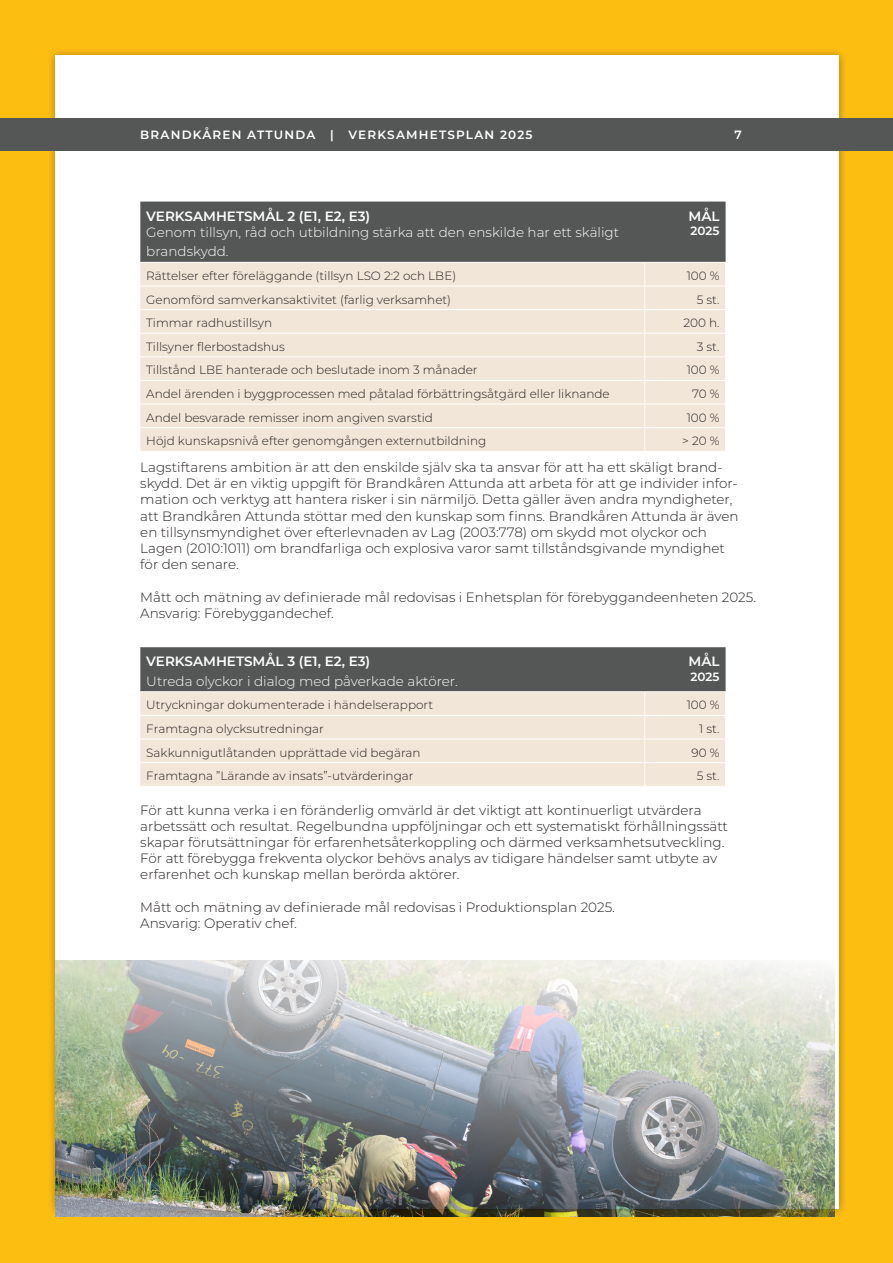
<style>
.page{position:relative;width:893px;height:1263px;background:#fdbe12}
.page>*{position:absolute;margin:0;border:0;box-sizing:border-box;transform-origin:0 0}
.t1{font:300 13.5px/16.2px "Montserrat";color:#231f20}
.Brödtext{font:300 13.5px/19.5px "Montserrat";color:#fff}
.t2{font:600 13.5px "Montserrat";color:#fff}
.t3{font:300 12px "Montserrat";color:#231f20}
.t4{font:600 12px "Montserrat";letter-spacing:.1em;color:#fff}
</style>
<div class="page">
<div style="left:47px;top:47px;width:800px;height:1170px;background:#231f20;opacity:.4"></div>
<div style="left:55px;top:55px;width:784px;height:1154px;background:#fff"></div>
<svg style="left:140px;top:202px;width:586px;height:249px;background:#cbc3b8"></svg>
<hr style="left:140px;top:286px;width:505px;height:1px;background:#fff">
<hr style="left:140px;top:309px;width:505px;height:1px;background:#fff">
<hr style="left:140px;top:333px;width:505px;height:1px;background:#fff">
<hr style="left:140px;top:356px;width:505px;height:1px;background:#fff">
<hr style="left:645px;top:286px;width:81px;height:1px;background:#fff">
<hr style="left:645px;top:309px;width:81px;height:1px;background:#fff">
<hr style="left:645px;top:333px;width:81px;height:1px;background:#fff">
<hr style="left:645px;top:356px;width:81px;height:1px;background:#fff">
<hr style="left:140px;top:380px;width:505px;height:1px;background:#fff">
<hr style="left:140px;top:404px;width:505px;height:1px;background:#fff">
<hr style="left:645px;top:380px;width:81px;height:1px;background:#fff">
<hr style="left:645px;top:404px;width:81px;height:1px;background:#fff">
<hr style="left:140px;top:427px;width:505px;height:1px;background:#fff">
<hr style="left:645px;top:427px;width:81px;height:1px;background:#fff">
<div style="left:0;top:118px;width:893px;height:33px;background:#555756"></div>
<svg style="left:140px;top:647px;width:586px;height:139px;background:#bfb8ae"></svg>
<hr style="left:140px;top:715px;width:505px;height:1px;background:#fff">
<hr style="left:140px;top:739px;width:505px;height:1px;background:#fff">
<hr style="left:645px;top:715px;width:81px;height:1px;background:#fff">
<hr style="left:645px;top:739px;width:81px;height:1px;background:#fff">
<hr style="left:140px;top:762px;width:505px;height:1px;background:#fff">
<hr style="left:645px;top:762px;width:81px;height:1px;background:#fff">
<img style="left:55px;top:960px;width:780px;height:256px">
<h2 class="t4" style="left:140px;top:126px;width:394px">BRANDKÅREN ATTUNDA | VERKSAMHETSPLAN 2025</h2>
<h2 class="t4" style="left:734px;top:126px;width:9px">7</h2>
<p class="t2" style="left:146px;top:206px;width:225px">VERKSAMHETSMÅL 2 (E1, E2, E3)</p>
<p class="Brödtext" style="left:146px;top:222px;width:474px">Genom tillsyn, råd och utbildning stärka att den enskilde har ett skäligt brandskydd.</p>
<p class="t2" style="left:688px;top:206px;width:33px">MÅL</p>
<p class="t4" style="left:691px;top:222px;width:30px">2025</p>
<p class="t3" style="left:146px;top:268px;width:311px">Rättelser efter föreläggande (tillsyn LSO 2:2 och LBE)</p>
<p class="t3" style="left:687px;top:268px;width:34px">100 %</p>
<p class="t3" style="left:146px;top:291px;width:306px">Genomförd samverkansaktivitet (farlig verksamhet)</p>
<p class="t3" style="left:697px;top:291px;width:23px">5 st.</p>
<p class="t3" style="left:146px;top:315px;width:127px">Timmar radhustillsyn</p>
<p class="t3" style="left:683px;top:315px;width:36px">200 h.</p>
<p class="t3" style="left:146px;top:338px;width:140px">Tillsyner flerbostadshus</p>
<p class="t3" style="left:697px;top:338px;width:23px">3 st.</p>
<p class="t3" style="left:146px;top:362px;width:333px">Tillstånd LBE hanterade och beslutade inom 3 månader</p>
<p class="t3" style="left:687px;top:362px;width:34px">100 %</p>
<p class="t3" style="left:146px;top:386px;width:465px">Andel ärenden i byggprocessen med påtalad förbättringsåtgärd eller liknande</p>
<p class="t3" style="left:692px;top:386px;width:29px">70 %</p>
<p class="t3" style="left:146px;top:409px;width:288px">Andel besvarade remisser inom angiven svarstid</p>
<p class="t3" style="left:687px;top:409px;width:34px">100 %</p>
<p class="t3" style="left:146px;top:433px;width:341px">Höjd kunskapsnivå efter genomgången externutbildning</p>
<p class="t3" style="left:682px;top:433px;width:39px">&gt; 20 %</p>
<p class="t1" style="left:140px;top:459px;width:600px">Lagstiftarens ambition är att den enskilde själv ska ta ansvar för att ha ett skäligt brand&shy;skydd. Det är en viktig uppgift för Brandkåren Attunda att arbeta för att ge individer infor&shy;mation och verktyg att hantera risker i sin närmiljö. Detta gäller även andra myndigheter, att Brandkåren Attunda stöttar med den kunskap som finns. Brandkåren Attunda är även en tillsynsmyndighet över efterlevnaden av Lag (2003:778) om skydd mot olyckor och Lagen (2010:1011) om brandfarliga och explosiva varor samt tillståndsgivande myndighet för den senare.</p>
<p class="t1" style="left:140px;top:588px;width:616px">Mått och mätning av definierade mål redovisas i Enhetsplan för förebyggandeenheten 2025.<br>Ansvarig: Förebyggandechef.</p>
<p class="t2" style="left:146px;top:652px;width:225px">VERKSAMHETSMÅL 3 (E1, E2, E3)</p>
<p class="Brödtext" style="left:146px;top:671px;width:311px">Utreda olyckor i dialog med påverkade aktörer.</p>
<p class="t2" style="left:688px;top:652px;width:33px">MÅL</p>
<p class="t4" style="left:691px;top:668px;width:30px">2025</p>
<p class="t3" style="left:146px;top:697px;width:288px">Utryckningar dokumenterade i händelserapport</p>
<p class="t3" style="left:687px;top:697px;width:34px">100 %</p>
<p class="t3" style="left:146px;top:721px;width:179px">Framtagna olycksutredningar</p>
<p class="t3" style="left:699px;top:721px;width:20px">1 st.</p>
<p class="t3" style="left:146px;top:744px;width:276px">Sakkunnigutlåtanden upprättade vid begäran</p>
<p class="t3" style="left:692px;top:744px;width:30px">90 %</p>
<p class="t3" style="left:146px;top:768px;width:269px">Framtagna ”Lärande av insats”-utvärderingar</p>
<p class="t3" style="left:697px;top:768px;width:23px">5 st.</p>
<p class="t1" style="left:140px;top:801px;width:589px">För att kunna verka i en föränderlig omvärld är det viktigt att kontinuerligt utvärdera arbetssätt och resultat. Regelbundna uppföljningar och ett systematiskt förhållningssätt skapar förutsättningar för erfarenhetsåterkoppling och därmed verksamhetsutveckling.<br>För att förebygga frekventa olyckor behövs analys av tidigare händelser samt utbyte av erfarenhet och kunskap mellan berörda aktörer.</p>
<p class="t1" style="left:140px;top:898px;width:475px">Mått och mätning av definierade mål redovisas i Produktionsplan 2025.<br>Ansvarig: Operativ chef.</p>
</div>
